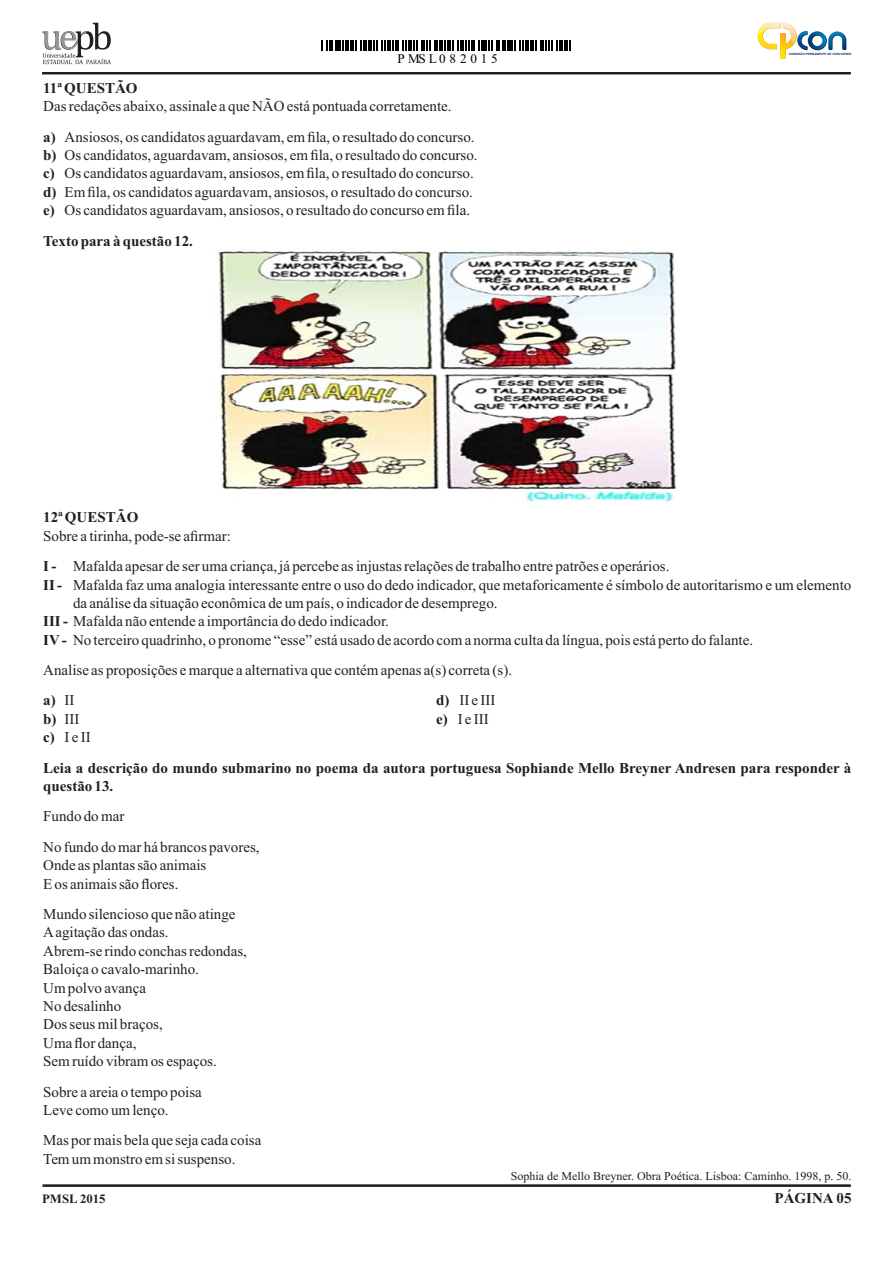
<style>
.page{position:relative;width:893px;height:1263px;background:#fff}
.page>*{position:absolute;margin:0;border:0;box-sizing:border-box;transform-origin:0 0}
.t1{font:15px/18.5px "Times New Roman";color:#231f20}
.t2{font:700 15px/30.3px "Times New Roman";color:#231f20}
.t3{font:13.2px "Times New Roman";letter-spacing:.285em;color:#000}
.t4{font:700 12.75px "Times New Roman";color:#231f20}
.t5{font:12px "Times New Roman";color:#231f20}
.t6{font:700 3px "Arial";color:#13285d}
.s1{font-weight:700}
.s2{font-weight:400}
</style>
<div class="page">
<hr style="left:43px;top:1184px;width:808px;height:3px;background:#231f20">
<hr style="left:42px;top:72px;width:808px;height:2px;background:#231f20">
<svg style="left:43px;top:23px;width:68px;height:41px"></svg>
<svg style="left:322px;top:40px;width:64px;height:11px"></svg>
<hr style="left:387px;top:40px;width:4px;height:11px;background:#000">
<svg style="left:392px;top:40px;width:2px;height:11px"></svg>
<hr style="left:395px;top:40px;width:4px;height:11px;background:#000">
<svg style="left:403px;top:40px;width:155px;height:11px"></svg>
<hr style="left:559px;top:40px;width:4px;height:11px;background:#000">
<hr style="left:564px;top:40px;width:4px;height:11px;background:#000">
<svg style="left:757px;top:23px;width:89px;height:36px"></svg>
<img style="left:218px;top:251px;width:459px;height:252px">
<p class="t3" style="left:398px;top:54px;width:102px">PMSL082015</p>
<p class="t6" style="left:789px;top:53px;width:64px">COMISSÃO PERMANENTE DE CONCURSOS</p>
<p class="t2" style="left:43px;top:74px;width:96px">11ª QUESTÃO</p>
<p class="t1" style="left:43px;top:93px;width:433px;line-height:30.3px">Das redações abaixo, assinale a que NÃO está pontuada corretamente.<br><span class="s1">a)</span> Ansiosos, os candidatos aguardavam, em fila, o resultado do concurso.</p>
<p class="t1" style="left:43px;top:147px;width:436px"><span class="s1">b)</span> Os candidatos, aguardavam, ansiosos, em fila, o resultado do concurso. <span class="s1">c)</span> Os candidatos aguardavam, ansiosos, em fila, o resultado do concurso. <span class="s1">d)</span> Em fila, os candidatos aguardavam, ansiosos, o resultado do concurso. <span class="s1">e)</span> Os candidatos aguardavam, ansiosos, o resultado do concurso em fila.</p>
<p class="t2" style="left:43px;top:227px;width:151px">Texto para à questão 12.</p>
<p class="t2" style="left:43px;top:504px;width:97px">12ª QUESTÃO</p>
<p class="t1" style="left:43px;top:522px;width:628px;line-height:30.3px">Sobre a tirinha, pode-se afirmar:<br><span class="s1">I -</span> Mafalda apesar de ser uma criança, já percebe as injustas relações de trabalho entre patrões e operários.</p>
<p class="t1" style="left:43px;top:577px;width:810px"><span class="s1">II -</span> Mafalda faz uma analogia interessante entre o uso do dedo indicador, que metaforicamente é símbolo de autoritarismo e um elemento</p>
<p class="t1" style="left:73px;top:595px;width:426px">da análise da situação econômica de um país, o indicador de desemprego.</p>
<p class="t1" style="left:43px;top:614px;width:347px"><span class="s1">III -</span> Mafalda não entende a importância do dedo indicador.</p>
<p class="t1" style="left:43px;top:632px;width:711px"><span class="s1">IV-</span> No terceiro quadrinho, o pronome “esse” está usado de acordo com a norma culta da língua, pois está perto do falante.</p>
<p class="t1" style="left:43px;top:656px;width:470px;line-height:30.3px">Analise as proposições e marque a alternativa que contém apenas a(s) correta (s). <span class="s1">a)</span> II</p>
<p class="t1" style="left:436px;top:693px;width:61px"><span class="s1">d)</span> II e III</p>
<p class="t1" style="left:43px;top:711px;width:38px"><span class="s1">b)</span> III</p>
<p class="t1" style="left:436px;top:711px;width:54px"><span class="s1">e)</span> I e III</p>
<p class="t2" style="left:43px;top:724px;width:810px">c) <span class="s2">I e II<br></span>Leia a descrição do mundo submarino no poema da autora portuguesa Sophiande Mello Breyner Andresen para responder à</p>
<p class="t2" style="left:43px;top:772px;width:72px">questão 13.</p>
<p class="t1" style="left:43px;top:803px;width:218px;line-height:30.3px">Fundo do mar<br>No fundo do mar há brancos pavores,</p>
<p class="t1" style="left:43px;top:857px;width:165px">Onde as plantas são animais<br>E os animais são flores.</p>
<p class="t1" style="left:43px;top:906px;width:205px">Mundo silencioso que não atinge<br>Aagitação das ondas.<br>Abrem-se rindo conchas redondas,<br>Baloiça o cavalo-marinho.<br>Um polvo avança<br>No desalinho<br>Dos seus mil braços,<br>Uma flor dança,<br>Sem ruído vibram os espaços.</p>
<p class="t1" style="left:43px;top:1084px;width:160px">Sobre a areia o tempo poisa<br>Leve como um lenço.</p>
<p class="t1" style="left:43px;top:1132px;width:220px">Mas por mais bela que seja cada coisa<br>Tem um monstro em si suspenso.</p>
<p class="t5" style="left:511px;top:1171px;width:342px">Sophia de Mello Breyner. Obra Poética. Lisboa: Caminho. 1998, p. 50.</p>
<p class="t4" style="left:42px;top:1194px;width:65px">PMSL 2015</p>
<p class="t2" style="left:774px;top:1184px;width:79px">PÁGINA 05</p>
</div>
